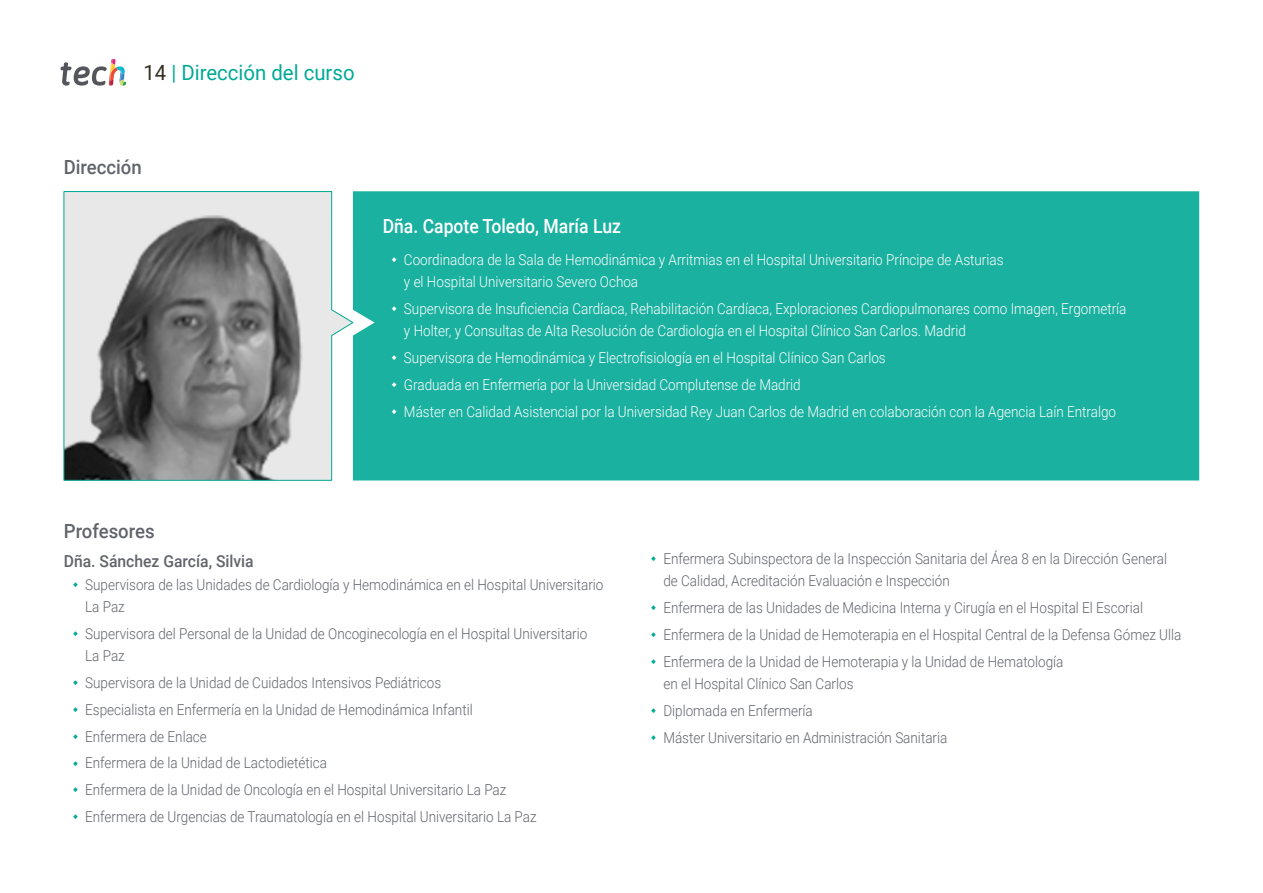
<style>
.page{position:relative;width:1263px;height:893px;background:#fff}
.page>*{position:absolute;margin:0;border:0;box-sizing:border-box;transform-origin:0 0}
.t1{font:21px "Roboto";color:#00a996}
.t2{font:500 19.5px "Roboto";color:#fff;scale:.9 1}
.t3{font:500 19.5px "Roboto";color:#61646a;scale:.95 1}
.t4{font:500 16.5px "Roboto";color:#61646a;scale:.95 1}
.t5{font:300 15px/26.7px "Roboto";color:#61646a;scale:.9 1}
.t6{font:300 15px/22.5px "Roboto";color:#fff;scale:.9 1}
.s1{color:#312e20}
</style>
<div class="page">
<svg style="left:61px;top:59px;width:65px;height:27px"></svg>
<div style="left:354px;top:191px;width:845px;height:289px;background:#1ab1a0"></div>
<svg style="left:64px;top:191px;width:290px;height:290px"></svg>
<svg style="left:392px;top:257px;width:5px;height:5px"></svg>
<svg style="left:392px;top:306px;width:5px;height:5px"></svg>
<svg style="left:392px;top:355px;width:5px;height:5px"></svg>
<svg style="left:392px;top:382px;width:5px;height:5px"></svg>
<svg style="left:392px;top:409px;width:5px;height:5px"></svg>
<h1 class="t1" style="left:144px;top:57px;width:213px"><span class="s1">14</span> | Dirección del curso</h1>
<h2 class="t3" style="left:64px;top:154px;width:84px">Dirección</h2>
<h2 class="t2" style="left:383px;top:212px;width:266px">Dña. Capote Toledo, María Luz</h2>
<p class="t6" style="left:404px;top:247px;width:668px">Coordinadora de la Sala de Hemodinámica y Arritmias en el Hospital Universitario Príncipe de Asturias y el Hospital Universitario Severo Ochoa</p>
<p class="t6" style="left:404px;top:297px;width:804px">Supervisora de Insuficiencia Cardíaca, Rehabilitación Cardíaca, Exploraciones Cardiopulmonares como Imagen, Ergometría y Holter, y Consultas de Alta Resolución de Cardiología en el Hospital Clínico San Carlos. Madrid</p>
<p class="t6" style="left:404px;top:344px;width:793px;line-height:26.7px">Supervisora de Hemodinámica y Electrofisiología en el Hospital Clínico San Carlos<br>Graduada en Enfermería por la Universidad Complutense de Madrid<br>Máster en Calidad Asistencial por la Universidad Rey Juan Carlos de Madrid en colaboración con la Agencia Laín Entralgo</p>
<h2 class="t3" style="left:64px;top:517px;width:97px">Profesores</h2>
<p class="t4" style="left:64px;top:550px;width:201px">Dña. Sánchez García, Silvia</p>
<p class="t5" style="left:85px;top:572px;width:577px;line-height:22.5px">Supervisora de las Unidades de Cardiología y Hemodinámica en el Hospital Universitario<br>La Paz</p>
<p class="t5" style="left:85px;top:622px;width:559px;line-height:22.5px">Supervisora del Personal de la Unidad de Oncoginecología en el Hospital Universitario<br>La Paz</p>
<p class="t5" style="left:85px;top:669px;width:503px">Supervisora de la Unidad de Cuidados Intensivos Pediátricos<br>Especialista en Enfermería en la Unidad de Hemodinámica Infantil Enfermera de Enlace<br>Enfermera de la Unidad de Lactodietética<br>Enfermera de la Unidad de Oncología en el Hospital Universitario La Paz Enfermera de Urgencias de Traumatología en el Hospital Universitario La Paz</p>
<p class="t5" style="left:663px;top:547px;width:561px;line-height:22.5px">Enfermera Subinspectora de la Inspección Sanitaria del Área 8 en la Dirección General de Calidad, Acreditación Evaluación e Inspección</p>
<p class="t5" style="left:663px;top:594px;width:577px">Enfermera de las Unidades de Medicina Interna y Cirugía en el Hospital El Escorial<br>Enfermera de la Unidad de Hemoterapia en el Hospital Central de la Defensa Gómez Ulla<br>Enfermera de la Unidad de Hemoterapia y la Unidad de Hematología</p>
<p class="t5" style="left:663px;top:670px;width:317px">en el Hospital Clínico San Carlos<br>Diplomada en Enfermería<br>Máster Universitario en Administración Sanitaria</p>
</div>
